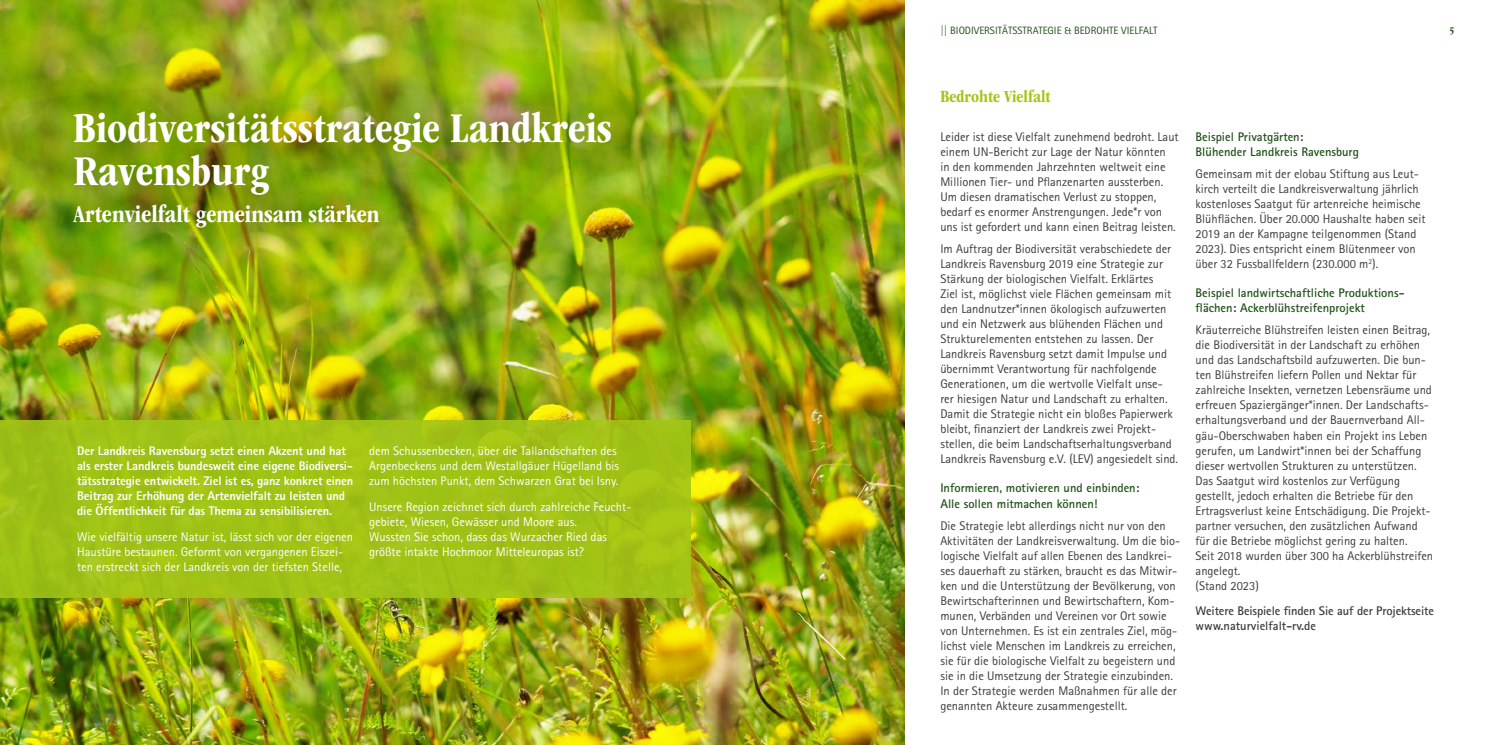
<style>
.page{position:relative;width:1489px;height:745px;background:#fff}
.page>*{position:absolute;margin:0;border:0;box-sizing:border-box;transform-origin:0 0}
.t1{font:700 condensed 43.75px/43.8px "ITC Garamond Std";color:#fff}
.t2{font:700 condensed 25px "ITC Garamond Std";color:#fff}
.t3{font:700 condensed 17.5px "ITC Garamond Std";color:#a2c617}
.t4{font:12.5px/15px "Rotis Sans Serif Std";color:#3c3c3b}
.t5{font:12.5px/15px "Rotis Sans Serif Std";color:#fff}
.t6{font:800 12.5px/15px "Rotis Sans Serif Std";letter-spacing:-.01em;color:#fff}
.t7{font:700 12.5px/15px "Rotis Sans Serif Std";color:#205118}
.t8{font:700 12.5px/15px "Rotis Sans Serif Std";letter-spacing:-.01em;color:#3c3c3b}
.t9{font:10.62px "Rotis Sans Serif Std";color:#205118}
.t10{font:700 condensed 10.62px "ITC Garamond Std";color:#205118}
</style>
<div class="page">
<img style="left:0;top:0;width:904px;height:744px">
<div style="left:0;top:420px;width:691px;height:177px;background:#a2c617"></div>
<div style="left:37px;top:74px;width:611px;height:189px;background:#000;opacity:.75"></div>
<h1 class="t1" style="left:74px;top:106px;width:540px">Biodiversitätsstrategie Landkreis<br>Ravensburg</h1>
<h2 class="t2" style="left:74px;top:200px;width:308px">Artenvielfalt gemeinsam stärken</h2>
<p class="t6" style="left:77px;top:443px;width:278px">Der Landkreis Ravensburg setzt einen Akzent und hat als erster Landkreis bundesweit eine eigene Biodiversi&shy;tätsstrategie entwickelt. Ziel ist es, ganz konkret einen Beitrag zur Erhöhung der Artenvielfalt zu leisten und die Öffentlichkeit für das Thema zu sensibilisieren.</p>
<p class="t5" style="left:77px;top:529px;width:277px">Wie vielfältig unsere Natur ist, lässt sich vor der eigenen<br>Haustüre bestaunen. Geformt von vergangenen Eiszei&shy;ten erstreckt sich der Landkreis von der tiefsten Stelle,</p>
<p class="t5" style="left:369px;top:443px;width:251px">dem Schussenbecken, über die Tallandschaften des<br>Argenbeckens und dem Westallgäuer Hügelland bis zum höchsten Punkt, dem Schwarzen Grat bei Isny.</p>
<p class="t5" style="left:369px;top:499px;width:262px">Unsere Region zeichnet sich durch zahlreiche Feucht&shy;gebiete, Wiesen, Gewässer und Moore aus.<br>Wussten Sie schon, dass das Wurzacher Ried das größte intakte Hochmoor Mitteleuropas ist?</p>
<p class="t9" style="left:940px;top:24px;width:219px">|| BIODIVERSITÄTSSTRATEGIE &amp; BEDROHTE VIELFALT</p>
<p class="t10" style="left:1449px;top:25px;width:6px">5</p>
<h3 class="t3" style="left:940px;top:87px;width:112px">Bedrohte Vielfalt</h3>
<p class="t4" style="left:940px;top:129px;width:240px">Leider ist diese Vielfalt zunehmend bedroht. Laut einem UN-Bericht zur Lage der Natur könnten<br>in den kommenden Jahrzehnten weltweit eine Millionen Tier- und Pflanzenarten aussterben.<br>Um diesen dramatischen Verlust zu stoppen, bedarf es enormer Anstrengungen. Jede*r von uns ist gefordert und kann einen Beitrag leisten.</p>
<p class="t4" style="left:940px;top:241px;width:239px">Im Auftrag der Biodiversität verabschiedete der Landkreis Ravensburg 2019 eine Strategie zur Stärkung der biologischen Vielfalt. Erklärtes<br>Ziel ist, möglichst viele Flächen gemeinsam mit den Landnutzer*innen ökologisch aufzuwerten und ein Netzwerk aus blühenden Flächen und Strukturelementen entstehen zu lassen. Der Landkreis Ravensburg setzt damit Impulse und übernimmt Verantwortung für nachfolgende Generationen, um die wertvolle Vielfalt unse&shy;rer hiesigen Natur und Landschaft zu erhalten.<br>Damit die Strategie nicht ein bloßes Papierwerk bleibt, finanziert der Landkreis zwei Projekt&shy;stellen, die beim Landschaftserhaltungsverband Landkreis Ravensburg e.V. (LEV) angesiedelt sind.</p>
<p class="t7" style="left:940px;top:480px;width:201px">Informieren, motivieren und einbinden:<br>Alle sollen mitmachen können!</p>
<p class="t4" style="left:940px;top:517px;width:241px">Die Strategie lebt allerdings nicht nur von den Aktivitäten der Landkreisverwaltung. Um die bio&shy;logische Vielfalt auf allen Ebenen des Landkrei&shy;ses dauerhaft zu stärken, braucht es das Mitwir&shy;ken und die Unterstützung der Bevölkerung, von Bewirtschafterinnen und Bewirtschaftern, Kom&shy;munen, Verbänden und Vereinen vor Ort sowie von Unternehmen. Es ist ein zentrales Ziel, mög&shy;lichst viele Menschen im Landkreis zu erreichen, sie für die biologische Vielfalt zu begeistern und sie in die Umsetzung der Strategie einzubinden.<br>In der Strategie werden Maßnahmen für alle der genannten Akteure zusammengestellt.</p>
<p class="t7" style="left:1195px;top:129px;width:165px">Beispiel Privatgärten:<br>Blühender Landkreis Ravensburg</p>
<p class="t4" style="left:1195px;top:166px;width:231px">Gemeinsam mit der elobau Stiftung aus Leut&shy;kirch verteilt die Landkreisverwaltung jährlich kostenloses Saatgut für artenreiche heimische Blühflächen. Über 20.000 Haushalte haben seit 2019 an der Kampagne teilgenommen (Stand 2023). Dies entspricht einem Blütenmeer von über 32 Fussballfeldern (230.000 m<sup>2</sup>).</p>
<p class="t7" style="left:1195px;top:285px;width:210px">Beispiel landwirtschaftliche Produktions&shy;flächen: Ackerblühstreifenprojekt</p>
<p class="t4" style="left:1195px;top:322px;width:239px">Kräuterreiche Blühstreifen leisten einen Beitrag, die Biodiversität in der Landschaft zu erhöhen und das Landschaftsbild aufzuwerten. Die bun&shy;ten Blühstreifen liefern Pollen und Nektar für zahlreiche Insekten, vernetzen Lebensräume und erfreuen Spaziergänger*innen. Der Landschafts&shy;erhaltungsverband und der Bauernverband All&shy;gäu-Oberschwaben haben ein Projekt ins Leben gerufen, um Landwirt*innen bei der Schaffung dieser wertvollen Strukturen zu unterstützen.<br>Das Saatgut wird kostenlos zur Verfügung gestellt, jedoch erhalten die Betriebe für den Ertragsverlust keine Entschädigung. Die Projekt&shy;partner versuchen, den zusätzlichen Aufwand für die Betriebe möglichst gering zu halten.<br>Seit 2018 wurden über 300 ha Ackerblühstreifen angelegt.<br>(Stand 2023)</p>
<p class="t8" style="left:1195px;top:603px;width:240px">Weitere Beispiele finden Sie auf der Projektseite www.naturvielfalt-rv.de</p>
</div>
